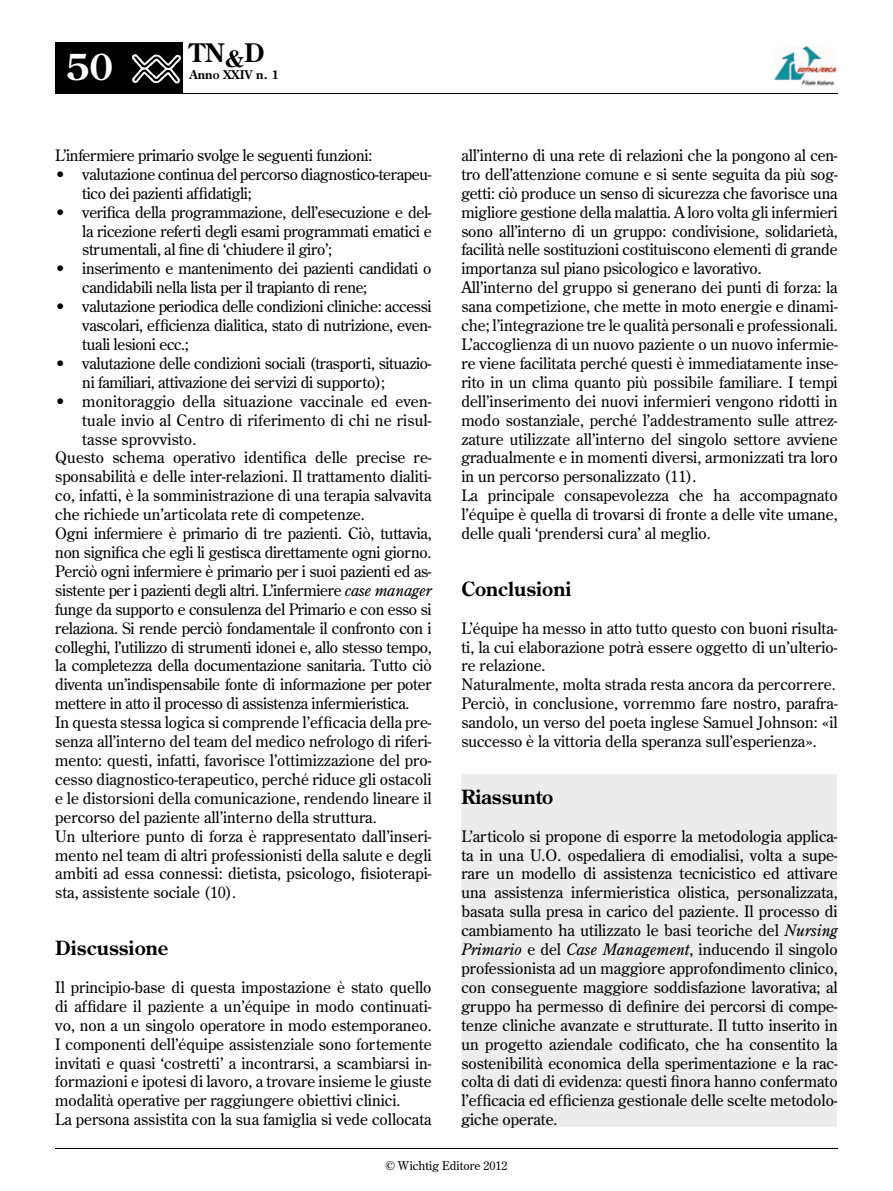
<style>
.page{position:relative;width:893px;height:1191px;background:#fff}
.page>*{position:absolute;margin:0;border:0;box-sizing:border-box;transform-origin:0 0}
.t1{font:700 36px "Century Old Style Std";color:#fff}
.t2{font:700 25.5px "Century Old Style Std";color:#000}
.t3{font:700 19.5px "Century Old Style Std";color:#000}
.t4{font:15.75px/18.9px "Century Old Style Std";color:#000}
.t5{font:15.75px/18.9px "Century Old Style Std";letter-spacing:-.02em;color:#000}
.t6{font:12px "Century Old Style Std";color:#000}
.t7{font:700 12px "Century Old Style Std";color:#000}
.s1{font-style:italic}
</style>
<div class="page">
<img style="left:774px;top:46px;width:63px;height:40px">
<hr style="left:55px;top:93px;width:783px;height:1px;background:#000">
<div style="left:55px;top:43px;width:128px;height:51px;background:#000"></div>
<img style="left:132px;top:54px;width:49px;height:30px">
<hr style="left:55px;top:1147px;width:783px;height:1px;background:#000">
<div style="left:461px;top:774px;width:376px;height:352px;background:#ececec"></div>
<div style="left:462px;top:789px;width:91px;height:15px;background:#ececec"></div>
<div style="left:462px;top:829px;width:375px;height:15px;background:#ececec"></div>
<div style="left:461px;top:848px;width:376px;height:15px;background:#ececec"></div>
<div style="left:462px;top:867px;width:375px;height:12px;background:#ececec"></div>
<div style="left:462px;top:886px;width:375px;height:15px;background:#ececec"></div>
<div style="left:461px;top:905px;width:376px;height:15px;background:#ececec"></div>
<div style="left:462px;top:924px;width:317px;height:12px;background:#ececec"></div>
<div style="left:784px;top:924px;width:53px;height:15px;background:#ececec"></div>
<div style="left:461px;top:943px;width:61px;height:12px;background:#ececec"></div>
<div style="left:528px;top:943px;width:33px;height:12px;background:#ececec"></div>
<div style="left:567px;top:943px;width:123px;height:15px;background:#ececec"></div>
<div style="left:690px;top:943px;width:147px;height:14px;background:#ececec"></div>
<div style="left:462px;top:962px;width:375px;height:14px;background:#ececec"></div>
<div style="left:462px;top:980px;width:375px;height:15px;background:#ececec"></div>
<div style="left:461px;top:999px;width:376px;height:15px;background:#ececec"></div>
<div style="left:461px;top:1018px;width:376px;height:12px;background:#ececec"></div>
<div style="left:462px;top:1037px;width:375px;height:15px;background:#ececec"></div>
<div style="left:462px;top:1056px;width:375px;height:15px;background:#ececec"></div>
<div style="left:462px;top:1075px;width:375px;height:15px;background:#ececec"></div>
<div style="left:462px;top:1094px;width:375px;height:15px;background:#ececec"></div>
<div style="left:461px;top:1113px;width:95px;height:13px;background:#ececec"></div>
<h1 class="t1" style="left:66px;top:44px;width:49px">50</h1>
<h2 class="t2" style="left:190px;top:36px;width:76px">TN<sub>&amp;</sub>D</h2>
<p class="t7" style="left:190px;top:67px;width:91px">Anno XXIV n. 1</p>
<p class="t5" style="left:55px;top:145px;width:319px">L’infermiere primario svolge le seguenti funzioni:</p>
<p class="t5" style="left:82px;top:164px;width:351px;text-indent:-27px">• valutazione continua del percorso diagnostico-terapeu&shy;tico dei pazienti affidatigli;</p>
<p class="t4" style="left:82px;top:202px;width:351px;text-align:justify;text-indent:-27px">• verifica della programmazione, dell’esecuzione e del&shy;la ricezione referti degli esami programmati ematici e strumentali, al fine di ‘chiudere il giro’;</p>
<p class="t5" style="left:82px;top:259px;width:351px;text-indent:-27px">• inserimento e mantenimento dei pazienti candidati o candidabili nella lista per il trapianto di rene;</p>
<p class="t4" style="left:82px;top:297px;width:351px;text-align:justify;text-indent:-27px">• valutazione periodica delle condizioni cliniche: accessi vascolari, efficienza dialitica, stato di nutrizione, even&shy;tuali lesioni ecc.;</p>
<p class="t5" style="left:82px;top:353px;width:351px;text-indent:-27px">• valutazione delle condizioni sociali (trasporti, situazio&shy;ni familiari, attivazione dei servizi di supporto);</p>
<p class="t4" style="left:55px;top:391px;width:378px">• monitoraggio della situazione vaccinale ed even-</p>
<p class="t4" style="left:82px;top:410px;width:351px">tuale invio al Centro di riferimento di chi ne risul-</p>
<p class="t4" style="left:82px;top:429px;width:116px">tasse sprovvisto.</p>
<p class="t4" style="left:55px;top:448px;width:378px">Questo schema operativo identifica delle precise re-</p>
<p class="t4" style="left:55px;top:467px;width:378px">sponsabilità e delle inter-relazioni. Il trattamento dialiti-</p>
<p class="t4" style="left:55px;top:486px;width:378px">co, infatti, è la somministrazione di una terapia salvavita</p>
<p class="t4" style="left:55px;top:505px;width:311px">che richiede un’articolata rete di competenze.</p>
<p class="t5" style="left:55px;top:523px;width:378px">Ogni infermiere è primario di tre pazienti. Ciò, tuttavia,</p>
<p class="t5" style="left:55px;top:542px;width:378px">non significa che egli li gestisca direttamente ogni giorno.</p>
<p class="t5" style="left:55px;top:561px;width:378px">Perciò ogni infermiere è primario per i suoi pazienti ed as-</p>
<p class="t5" style="left:55px;top:580px;width:378px">sistente per i pazienti degli altri. L’infermiere <span class="s1">case manager</span></p>
<p class="t5" style="left:55px;top:599px;width:378px">funge da supporto e consulenza del Primario e con esso si</p>
<p class="t5" style="left:55px;top:618px;width:378px">relaziona. Si rende perciò fondamentale il confronto con i</p>
<p class="t5" style="left:55px;top:637px;width:378px">colleghi, l’utilizzo di strumenti idonei e, allo stesso tempo,</p>
<p class="t5" style="left:55px;top:656px;width:378px">la completezza della documentazione sanitaria. Tutto ciò</p>
<p class="t5" style="left:55px;top:675px;width:378px">diventa un’indispensabile fonte di informazione per poter</p>
<p class="t5" style="left:55px;top:694px;width:356px">mettere in atto il processo di assistenza infermieristica.</p>
<p class="t4" style="left:55px;top:712px;width:378px">In questa stessa logica si comprende l’efficacia della pre-</p>
<p class="t4" style="left:55px;top:731px;width:378px">senza all’interno del team del medico nefrologo di riferi-</p>
<p class="t4" style="left:55px;top:750px;width:378px">mento: questi, infatti, favorisce l’ottimizzazione del pro-</p>
<p class="t4" style="left:55px;top:769px;width:378px">cesso diagnostico-terapeutico, perché riduce gli ostacoli</p>
<p class="t4" style="left:55px;top:788px;width:378px">e le distorsioni della comunicazione, rendendo lineare il</p>
<p class="t4" style="left:55px;top:807px;width:323px">percorso del paziente all’interno della struttura.</p>
<p class="t4" style="left:55px;top:826px;width:378px">Un ulteriore punto di forza è rappresentato dall’inseri-</p>
<p class="t4" style="left:55px;top:845px;width:378px">mento nel team di altri professionisti della salute e degli</p>
<p class="t4" style="left:55px;top:864px;width:378px">ambiti ad essa connessi: dietista, psicologo, fisioterapi-</p>
<p class="t4" style="left:55px;top:883px;width:182px">sta, assistente sociale (10).</p>
<p class="t3" style="left:55px;top:935px;width:114px">Discussione</p>
<p class="t4" style="left:55px;top:977px;width:378px">Il principio-base di questa impostazione è stato quello di affidare il paziente a un’équipe in modo continuati&shy;vo, non a un singolo operatore in modo estemporaneo.<br>I componenti dell’équipe assistenziale sono fortemente invitati e quasi ‘costretti’ a incontrarsi, a scambiarsi in&shy;formazioni e ipotesi di lavoro, a trovare insieme le giuste modalità operative per raggiungere obiettivi clinici.<br>La persona assistita con la sua famiglia si vede collocata</p>
<p class="t4" style="left:461px;top:145px;width:378px">all’interno di una rete di relazioni che la pongono al cen&shy;tro dell’attenzione comune e si sente seguita da più sog&shy;getti: ciò produce un senso di sicurezza che favorisce una migliore gestione della malattia. A loro volta gli infermieri sono all’interno di un gruppo: condivisione, solidarietà, facilità nelle sostituzioni costituiscono elementi di grande importanza sul piano psicologico e lavorativo.<br>All’interno del gruppo si generano dei punti di forza: la sana competizione, che mette in moto energie e dinami&shy;che; l’integrazione tre le qualità personali e professionali.<br>L’accoglienza di un nuovo paziente o un nuovo infermie&shy;re viene facilitata perché questi è immediatamente inse&shy;rito in un clima quanto più possibile familiare. I tempi dell’inserimento dei nuovi infermieri vengono ridotti in modo sostanziale, perché l’addestramento sulle attrez&shy;zature utilizzate all’interno del singolo settore avviene gradualmente e in momenti diversi, armonizzati tra loro in un percorso personalizzato (11).<br>La principale consapevolezza che ha accompagnato l’équipe è quella di trovarsi di fronte a delle vite umane, delle quali ‘prendersi cura’ al meglio.</p>
<p class="t3" style="left:461px;top:576px;width:112px">Conclusioni</p>
<p class="t4" style="left:461px;top:618px;width:378px">L’équipe ha messo in atto tutto questo con buoni risulta&shy;ti, la cui elaborazione potrà essere oggetto di un’ulterio&shy;re relazione.<br>Naturalmente, molta strada resta ancora da percorrere.<br>Perciò, in conclusione, vorremmo fare nostro, parafra&shy;sandolo, un verso del poeta inglese Samuel Johnson: «il successo è la vittoria della speranza sull’esperienza».</p>
<p class="t3" style="left:461px;top:784px;width:94px">Riassunto</p>
<p class="t4" style="left:461px;top:826px;width:378px;text-align:justify">L’articolo si propone di esporre la metodologia applica&shy;ta in una U.O. ospedaliera di emodialisi, volta a supe&shy;rare un modello di assistenza tecnicistico ed attivare una assistenza infermieristica olistica, personalizzata, basata sulla presa in carico del paziente. Il processo di cambiamento ha utilizzato le basi teoriche del <span class="s1">Nursing Primario</span> e del <span class="s1">Case Management</span>, inducendo il singolo professionista ad un maggiore approfondimento clinico, con conseguente maggiore soddisfazione lavorativa; al gruppo ha permesso di definire dei percorsi di compe&shy;tenze cliniche avanzate e strutturate. Il tutto inserito in un progetto aziendale codificato, che ha consentito la sostenibilità economica della sperimentazione e la rac&shy;colta di dati di evidenza: questi finora hanno confermato l’efficacia ed efficienza gestionale delle scelte metodolo&shy;giche operate.</p>
<p class="t6" style="left:385px;top:1158px;width:124px">© Wichtig Editore 2012</p>
</div>
